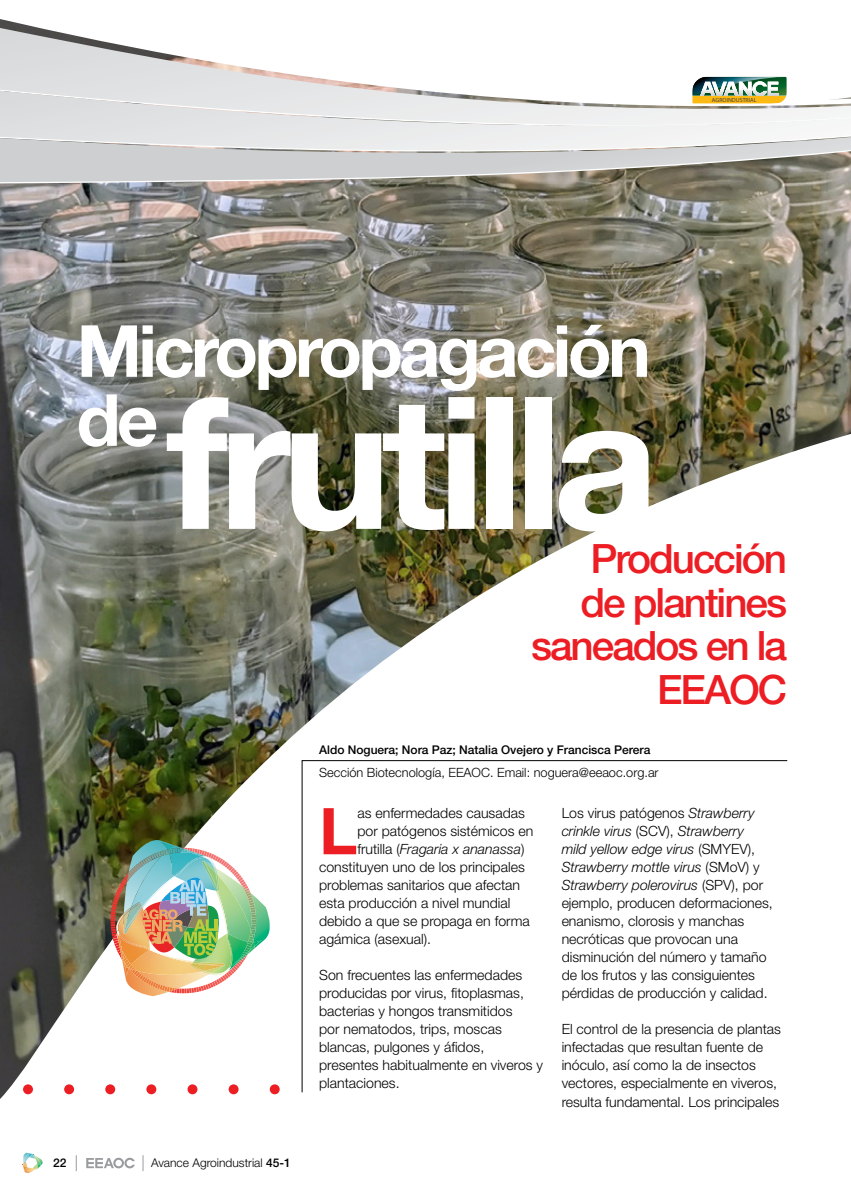
<style>
.page{position:relative;width:851px;height:1191px;background:#fff}
.page>*{position:absolute;margin:0;border:0;box-sizing:border-box;transform-origin:0 0}
.t1{font:700 184.5px "Helvetica Neue LT Std";letter-spacing:-.05em;color:#fff}
.t2{font:700 72px/69px "Helvetica Neue LT Std";letter-spacing:-.05em;color:#fff}
.t3{font:700 64.5px "Helvetica Neue LT Std";color:#ed1d24}
.t4{font:500 40.5px/43.5px "Helvetica Neue LT Std";letter-spacing:-.05em;color:#ed1d24;text-align:right}
.t5{font:300 14.1px/18px "Helvetica Neue LT Std";color:#000}
.t6{font:italic 300 14.1px "Helvetica Neue LT Std";color:#000}
.t7{font:300 12.75px "Helvetica Neue LT Std";color:#000}
.t8{font:500 12px "Helvetica Neue LT Std";color:#000}
.t9{font:300 12px "Helvetica Neue LT Std";color:#000}
.t10{font:5.85px "Myriad Pro";color:#414042}
.s1{font-weight:500}
.s2{font-style:normal}
.s3{font-style:italic}
</style>
<div class="page">
<svg style="left:86px;top:1157px;width:49px;height:11px"></svg>
<svg style="left:23px;top:1152px;width:20px;height:21px"></svg>
<svg style="left:143px;top:1155px;width:1px;height:16px"></svg>
<svg style="left:76px;top:1155px;width:1px;height:16px"></svg>
<img style="left:0;top:183px;width:850px;height:916px">
<svg style="left:0;top:152px;width:850px;height:30px"></svg>
<svg style="left:0;top:125px;width:850px;height:27px"></svg>
<svg style="left:0;top:28px;width:850px;height:97px"></svg>
<div style="left:270px;top:1084px;width:10px;height:10px;background:#ed1d24;border-radius:50%"></div>
<div style="left:228px;top:1084px;width:10px;height:10px;background:#ed1d24;border-radius:50%"></div>
<div style="left:187px;top:1084px;width:10px;height:10px;background:#ed1d24;border-radius:50%"></div>
<div style="left:146px;top:1084px;width:10px;height:10px;background:#ed1d24;border-radius:50%"></div>
<div style="left:105px;top:1084px;width:10px;height:10px;background:#ed1d24;border-radius:50%"></div>
<div style="left:64px;top:1084px;width:10px;height:10px;background:#ed1d24;border-radius:50%"></div>
<div style="left:23px;top:1084px;width:10px;height:10px;background:#ed1d24;border-radius:50%"></div>
<svg style="left:301px;top:760px;width:486px;height:333px"></svg>
<svg style="left:692px;top:77px;width:94px;height:19px"></svg>
<div style="left:692px;top:96px;width:94px;height:7px;background:#fdb913"></div>
<img style="left:110px;top:840px;width:159px;height:156px">
<p class="t10" style="left:711px;top:96px;width:46px">AGROINDUSTRIAL</p>
<h2 class="t2" style="left:77px;top:315px;width:575px">Micropropagación de</h2>
<h1 class="t1" style="left:167px;top:349px;width:493px">frutilla</h1>
<h3 class="t4" style="left:531px;top:537px;width:257px">Producción<br>de plantines saneados en la<br>EEAOC</h3>
<p class="t8" style="left:319px;top:742px;width:333px">Aldo Noguera; Nora Paz; Natalia Ovejero y Francisca Perera</p>
<p class="t7" style="left:319px;top:765px;width:341px">Sección Biotecnología, EEAOC. Email: noguera@eeaoc.org.ar</p>
<p class="t8" style="left:53px;top:1156px;width:15px">22</p>
<p class="t9" style="left:151px;top:1155px;width:141px">Avance Agroindustrial <span class="s1">45-1</span></p>
<h3 class="t3" style="left:319px;top:791px;width:40px">L</h3>
<p class="t5" style="left:357px;top:804px;width:169px">as enfermedades causadas</p>
<p class="t5" style="left:357px;top:822px;width:177px">por patógenos sistémicos en</p>
<p class="t6" style="left:357px;top:841px;width:168px"><span class="s2">frutilla (</span>Fragaria x ananassa<span class="s2">)</span></p>
<p class="t5" style="left:319px;top:858px;width:207px">constituyen uno de los principales</p>
<p class="t5" style="left:319px;top:876px;width:202px">problemas sanitarios que afectan</p>
<p class="t5" style="left:319px;top:894px;width:193px">esta producción a nivel mundial</p>
<p class="t5" style="left:319px;top:912px;width:212px">debido a que se propaga en forma</p>
<p class="t5" style="left:319px;top:930px;width:113px">agámica (asexual).</p>
<p class="t5" style="left:319px;top:966px;width:225px">Son frecuentes las enfermedades producidas por virus, fitoplasmas, bacterias y hongos transmitidos<br>por nematodos, trips, moscas blancas, pulgones y áfidos, presentes habitualmente en viveros y plantaciones.</p>
<p class="t5" style="left:561px;top:804px;width:213px">Los virus patógenos <span class="s3">Strawberry crinkle virus</span> (SCV), <span class="s3">Strawberry<br>mild yellow edge virus</span> (SMYEV),<br><span class="s3">Strawberry mottle virus</span> (SMoV) y<br><span class="s3">Strawberry polerovirus</span> (SPV), por ejemplo, producen deformaciones, enanismo, clorosis y manchas necróticas que provocan una disminución del número y tamaño de los frutos y las consiguientes pérdidas de producción y calidad.</p>
<p class="t5" style="left:561px;top:1020px;width:221px">El control de la presencia de plantas infectadas que resultan fuente de inóculo, así como la de insectos vectores, especialmente en viveros, resulta fundamental. Los principales</p>
</div>
